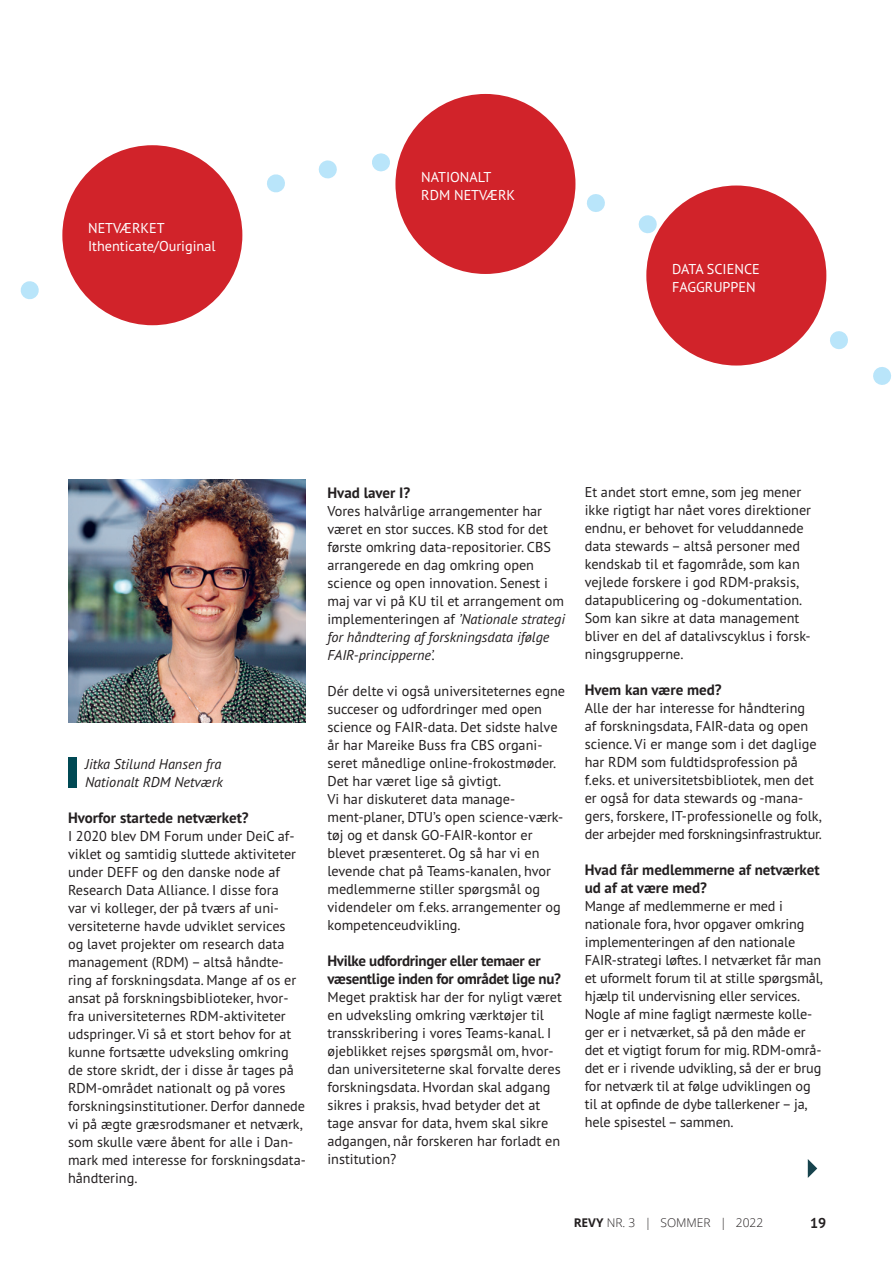
<style>
.page{position:relative;width:893px;height:1263px;background:#fff}
.page>*{position:absolute;margin:0;border:0;box-sizing:border-box;transform-origin:0 0}
.Mellem__10_12{font:700 15px/18px "PT Sans Pro";color:#231f20}
.Mellem__10_12-2{font:700 15px/18px "PT Sans Pro";letter-spacing:-.02em;color:#231f20}
.txt1_9_5_12_m_afsnit{font:14.25px/18px "PT Sans Pro";color:#231f20}
.txt1_9_5_12_m_afsnit-2{font:14.25px/18px "PT Sans Pro";color:#fff}
.txt1_9_5_12_m_afsnit-3{font:italic 14.25px/18px "PT Sans Pro";color:#231f20}
.t1{font:700 14.25px "PT Sans Pro";color:#231f20}
.t2{font:300 12px "Open Sans";color:#231f20}
.s1{font-style:italic}
.s2{font-weight:700}
</style>
<div class="page">
<svg style="left:808px;top:1159px;width:9px;height:19px"></svg>
<svg style="left:20px;top:145px;width:391px;height:181px"></svg>
<svg style="left:467px;top:151px;width:424px;height:234px"></svg>
<div style="left:62px;top:145px;width:180px;height:180px;background:#d1232a;border-radius:50%"></div>
<img style="left:68px;top:479px;width:238px;height:243px">
<div style="left:395px;top:94px;width:180px;height:180px;background:#d1232a;border-radius:50%"></div>
<div style="left:646px;top:185px;width:180px;height:180px;background:#d1232a;border-radius:50%"></div>
<div style="left:68px;top:757px;width:9px;height:31px;background:#004954"></div>
<p class="txt1_9_5_12_m_afsnit-2" style="left:88px;top:219px;width:129px">NETVÆRKET<br>Ithenticate/Ouriginal</p>
<p class="txt1_9_5_12_m_afsnit-2" style="left:421px;top:168px;width:95px">NATIONALT<br>RDM NETVÆRK</p>
<p class="txt1_9_5_12_m_afsnit-2" style="left:672px;top:259px;width:89px">DATA SCIENCE<br>FAGGRUPPEN</p>
<p class="txt1_9_5_12_m_afsnit-3" style="left:85px;top:754px;width:139px">Jitka Stilund Hansen fra<br>Nationalt RDM Netværk</p>
<p class="Mellem__10_12" style="left:68px;top:808px;width:182px">Hvorfor startede netværket?</p>
<p class="txt1_9_5_12_m_afsnit" style="left:68px;top:826px;width:239px">I 2020 blev DM Forum under DeiC af&shy;viklet og samtidig sluttede aktiviteter under DEFF og den danske node af Research Data Alliance. I disse fora<br>var vi kolleger, der på tværs af uni&shy;versiteterne havde udviklet services<br>og lavet projekter om research data management (RDM) – altså håndte&shy;ring af forskningsdata. Mange af os er ansat på forskningsbiblioteker, hvor&shy;fra universiteternes RDM-aktiviteter udspringer. Vi så et stort behov for at kunne fortsætte udveksling omkring de store skridt, der i disse år tages på RDM-området nationalt og på vores forskningsinstitutioner. Derfor dannede vi på ægte græsrodsmaner et netværk, som skulle være åbent for alle i Dan&shy;mark med interesse for forskningsdata&shy;håndtering.</p>
<p class="Mellem__10_12" style="left:327px;top:483px;width:84px">Hvad laver I?</p>
<p class="txt1_9_5_12_m_afsnit" style="left:327px;top:501px;width:239px">Vores halvårlige arrangementer har været en stor succes. KB stod for det første omkring data-repositorier. CBS arrangerede en dag omkring open science og open innovation. Senest i maj var vi på KU til et arrangement om implementeringen af <span class="s1">’Nationale strategi for håndtering af forskningsdata ifølge FAIR-principperne’.</span></p>
<p class="txt1_9_5_12_m_afsnit" style="left:327px;top:681px;width:239px">Dér delte vi også universiteternes egne succeser og udfordringer med open science og FAIR-data. Det sidste halve år har Mareike Buss fra CBS organi&shy;seret månedlige online-frokostmøder.<br>Det har været lige så givtigt.<br>Vi har diskuteret data manage&shy;ment-planer, DTU’s open science-værk&shy;tøj og et dansk GO-FAIR-kontor er blevet præsenteret. Og så har vi en levende chat på Teams-kanalen, hvor medlemmerne stiller spørgsmål og videndeler om f.eks. arrangementer og kompetenceudvikling.</p>
<p class="Mellem__10_12-2" style="left:327px;top:951px;width:235px">Hvilke udfordringer eller temaer er væsentlige inden for området lige nu?</p>
<p class="txt1_9_5_12_m_afsnit" style="left:327px;top:987px;width:236px">Meget praktisk har der for nyligt været en udveksling omkring værktøjer til transskribering i vores Teams-kanal. I øjeblikket rejses spørgsmål om, hvor&shy;dan universiteterne skal forvalte deres forskningsdata. Hvordan skal adgang sikres i praksis, hvad betyder det at tage ansvar for data, hvem skal sikre adgangen, når forskeren har forladt en institution?</p>
<p class="txt1_9_5_12_m_afsnit" style="left:585px;top:483px;width:228px">Et andet stort emne, som jeg mener ikke rigtigt har nået vores direktioner endnu, er behovet for veluddannede data stewards – altså personer med kendskab til et fagområde, som kan vejlede forskere i god RDM-praksis, datapublicering og -dokumentation.<br>Som kan sikre at data management bliver en del af datalivscyklus i forsk&shy;ningsgrupperne.</p>
<p class="Mellem__10_12" style="left:585px;top:680px;width:138px">Hvem kan være med?</p>
<p class="txt1_9_5_12_m_afsnit" style="left:585px;top:699px;width:239px">Alle der har interesse for håndtering<br>af forskningsdata, FAIR-data og open science. Vi er mange som i det daglige har RDM som fuldtidsprofession på f.eks. et universitetsbibliotek, men det er også for data stewards og -mana&shy;gers, forskere, IT-professionelle og folk, der arbejder med forskningsinfrastruktur.</p>
<p class="Mellem__10_12" style="left:585px;top:860px;width:236px">Hvad får medlemmerne af netværket ud af at være med?</p>
<p class="txt1_9_5_12_m_afsnit" style="left:585px;top:897px;width:240px">Mange af medlemmerne er med i nationale fora, hvor opgaver omkring implementeringen af den nationale FAIR-strategi løftes. I netværket får man et uformelt forum til at stille spørgsmål, hjælp til undervisning eller services.<br>Nogle af mine fagligt nærmeste kolle&shy;ger er i netværket, så på den måde er det et vigtigt forum for mig. RDM-områ&shy;det er i rivende udvikling, så der er brug for netværk til at følge udviklingen og til at opfinde de dybe tallerkener – ja, hele spisestel – sammen.</p>
<p class="t2" style="left:574px;top:1214px;width:191px"><span class="s2">REVY</span> NR. 3 | SOMMER | 2022</p>
<p class="t1" style="left:810px;top:1213px;width:18px">19</p>
</div>
